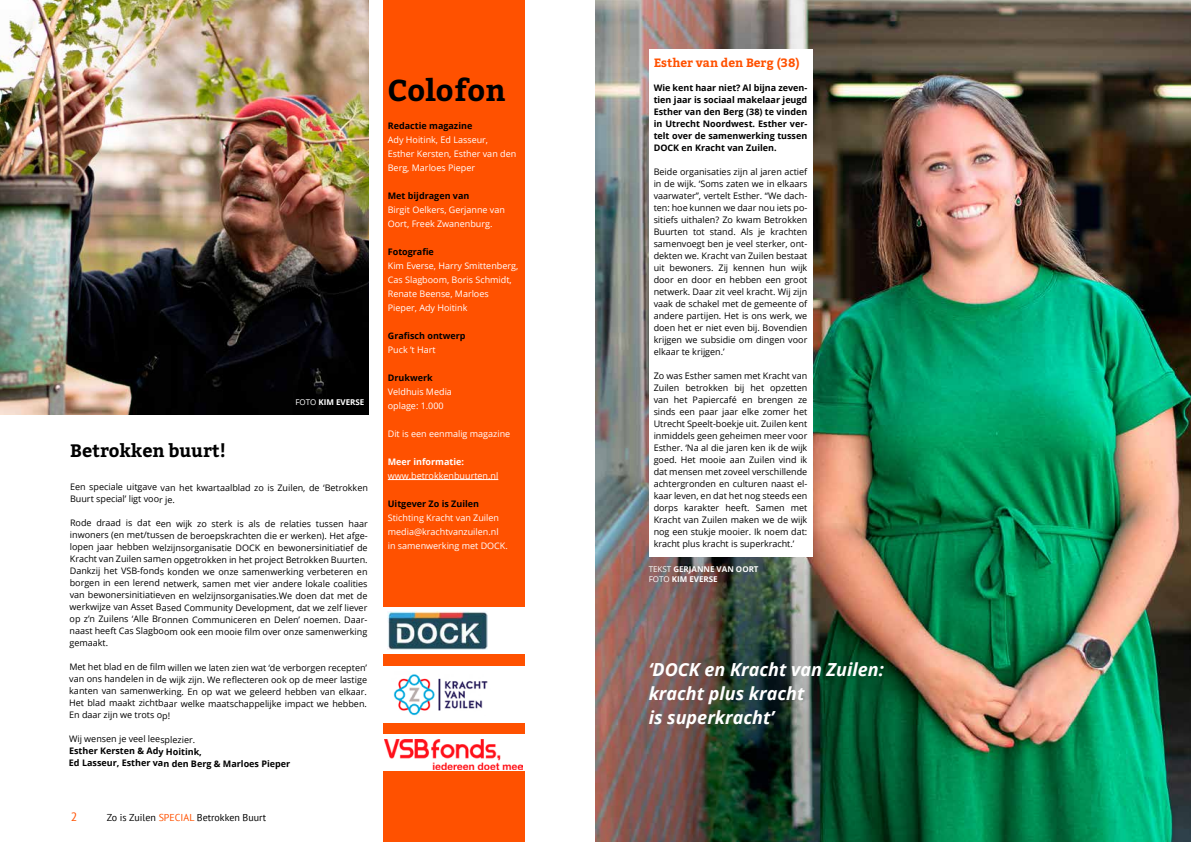
<style>
.page{position:relative;width:1191px;height:842px;background:#fff}
.page>*{position:absolute;margin:0;border:0;box-sizing:border-box;transform-origin:0 0}
.t1{font:700 30px "Bitter";color:#000}
.t2{font:italic 700 18px/24px "Open Sans";color:#fff}
.t3{font:700 18px "Bitter";letter-spacing:-.005em;color:#000}
.t4{font:700 12px "Bitter";color:#ff5100}
.t5{font:12px "PT Sans";color:#ff5100}
.t6{font:10px "PT Sans";color:#000}
.t7{font:9px/12px "Open Sans";letter-spacing:-.005em;color:#000;text-align:justify}
.t8{font:9px/14px "Open Sans";color:#fff}
.t9{font:700 9px/12px "Open Sans";color:#000}
.t10{font:700 9px "Open Sans";color:#fff}
.t11{font:700 8px/10px "Open Sans";color:#fff}
.s1{font-weight:400}
.s2{color:#ff5100}
</style>
<div class="page">
<img style="left:0;top:0;width:368px;height:414px">
<div style="left:383px;top:0;width:141px;height:842px;background:#ff5100"></div>
<hr style="left:388px;top:479px;width:110px;height:1px;background:#fff">
<img style="left:595px;top:0;width:596px;height:842px">
<div style="left:648px;top:49px;width:164px;height:508px;background:#fff"></div>
<svg style="left:383px;top:735px;width:141px;height:36px"></svg>
<img style="left:385px;top:739px;width:137px;height:30px">
<div style="left:383px;top:607px;width:145px;height:46px;background:#fff"></div>
<img style="left:388px;top:611px;width:99px;height:38px">
<div style="left:383px;top:666px;width:145px;height:56px;background:#fff"></div>
<img style="left:393px;top:674px;width:95px;height:42px">
<p class="t11" style="left:295px;top:397px;width:71px"><span class="s1">FOTO</span> KIM EVERSE</p>
<h2 class="t3" style="left:70px;top:440px;width:157px">Betrokken buurt!</h2>
<p class="t7" style="left:70px;top:481px;width:299px;line-height:11.6px">Een speciale uitgave van het kwartaalblad zo is Zuilen, de ‘Betrokken<br>Buurt special’ ligt voor je.</p>
<p class="t7" style="left:69px;top:517px;width:300px">Rode draad is dat een wijk zo sterk is als de relaties tussen haar inwoners (en met/tussen de beroepskrachten die er werken). Het afge&shy;lopen jaar hebben welzijnsorganisatie DOCK en bewonersinitiatief de Kracht van Zuilen samen opgetrokken in het project Betrokken Buurten.<br>Dankzij het VSB-fonds konden we onze samenwerking verbeteren en borgen in een lerend netwerk, samen met vier andere lokale coalities van bewonersinitiatieven en welzijnsorganisaties.We doen dat met de werkwijze van Asset Based Community Development, dat we zelf liever op z’n Zuilens ‘Alle Bronnen Communiceren en Delen’ noemen. Daar&shy;naast heeft Cas Slagboom ook een mooie film over onze samenwerking gemaakt.</p>
<p class="t7" style="left:69px;top:661px;width:299px">Met het blad en de film willen we laten zien wat ‘de verborgen recepten’ van ons handelen in de wijk zijn. We reflecteren ook op de meer lastige kanten van samenwerking. En op wat we geleerd hebben van elkaar.<br>Het blad maakt zichtbaar welke maatschappelijke impact we hebben.<br>En daar zijn we trots op!</p>
<p class="t7" style="left:69px;top:733px;width:128px">Wij wensen je veel leesplezier.</p>
<p class="t9" style="left:69px;top:745px;width:223px">Esther Kersten &amp; Ady Hoitink,<br>Ed Lasseur, Esther van den Berg &amp; Marloes Pieper</p>
<h3 class="t5" style="left:71px;top:809px;width:8px">2</h3>
<p class="t6" style="left:107px;top:811px;width:161px">Zo is Zuilen <span class="s2">SPECIAL</span> Betrokken Buurt</p>
<h1 class="t1" style="left:388px;top:72px;width:119px">Colofon</h1>
<p class="t9" style="left:388px;top:119px;width:86px">Redactie magazine</p>
<p class="t8" style="left:388px;top:132px;width:130px">Ady Hoitink, Ed Lasseur,<br>Esther Kersten, Esther van den<br>Berg, Marloes Pieper</p>
<p class="t9" style="left:388px;top:189px;width:83px">Met bijdragen van</p>
<p class="t8" style="left:388px;top:202px;width:119px">Birgit Oelkers, Gerjanne van<br>Oort, Freek Zwanenburg.</p>
<p class="t9" style="left:388px;top:245px;width:48px">Fotografie</p>
<p class="t8" style="left:388px;top:258px;width:132px">Kim Everse, Harry Smittenberg,<br>Cas Slagboom, Boris Schmidt,<br>Renate Beense, Marloes<br>Pieper, Ady Hoitink</p>
<p class="t9" style="left:388px;top:329px;width:79px">Grafisch ontwerp</p>
<p class="t8" style="left:388px;top:342px;width:49px">Puck ’t Hart</p>
<p class="t9" style="left:388px;top:371px;width:46px">Drukwerk</p>
<p class="t8" style="left:388px;top:384px;width:66px">Veldhuis Media oplage: 1.000</p>
<p class="t8" style="left:388px;top:426px;width:124px">Dit is een eenmalig magazine</p>
<p class="t10" style="left:388px;top:455px;width:78px">Meer informatie:</p>
<p class="t8" style="left:388px;top:468px;width:112px">www.betrokkenbuurten.nl</p>
<p class="t9" style="left:388px;top:497px;width:93px">Uitgever Zo is Zuilen</p>
<p class="t8" style="left:388px;top:510px;width:122px">Stichting Kracht van Zuilen media@krachtvanzuilen.nl in samenwerking met DOCK.</p>
<h3 class="t4" style="left:653px;top:56px;width:147px">Esther van den Berg (38)</h3>
<p class="t9" style="left:653px;top:82px;width:155px;text-align:justify">Wie kent haar niet? Al bijna zeven&shy;tien jaar is sociaal makelaar jeugd Esther van den Berg (38) te vinden in Utrecht Noordwest. Esther ver&shy;telt over de samenwerking tussen DOCK en Kracht van Zuilen.</p>
<p class="t7" style="left:653px;top:166px;width:155px">Beide organisaties zijn al jaren actief in de wijk. ‘Soms zaten we in elkaars vaarwater”, vertelt Esther. “We dach&shy;ten: hoe kunnen we daar nou iets po&shy;sitiefs uithalen? Zo kwam Betrokken Buurten tot stand. Als je krachten samenvoegt ben je veel sterker, ont&shy;dekten we. Kracht van Zuilen bestaat uit bewoners. Zij kennen hun wijk door en door en hebben een groot netwerk. Daar zit veel kracht. Wij zijn vaak de schakel met de gemeente of andere partijen. Het is ons werk, we doen het er niet even bij. Bovendien krijgen we subsidie om dingen voor elkaar te krijgen.’</p>
<p class="t7" style="left:653px;top:370px;width:155px">Zo was Esther samen met Kracht van Zuilen betrokken bij het opzetten van het Papiercafé en brengen ze sinds een paar jaar elke zomer het Utrecht Speelt-boekje uit. Zuilen kent inmiddels geen geheimen meer voor Esther. ‘Na al die jaren ken ik de wijk goed. Het mooie aan Zuilen vind ik dat mensen met zoveel verschillende achtergronden en culturen naast el&shy;kaar leven, en dat het nog steeds een dorps karakter heeft. Samen met Kracht van Zuilen maken we de wijk nog een stukje mooier. Ik noem dat: kracht plus kracht is superkracht.’</p>
<p class="t11" style="left:648px;top:564px;width:111px"><span class="s1">TEKST</span> GERJANNE VAN OORT<br><span class="s1">FOTO</span> KIM EVERSE</p>
<h2 class="t2" style="left:648px;top:657px;width:237px">‘DOCK en Kracht van Zuilen: kracht plus kracht<br>is superkracht’</h2>
</div>
